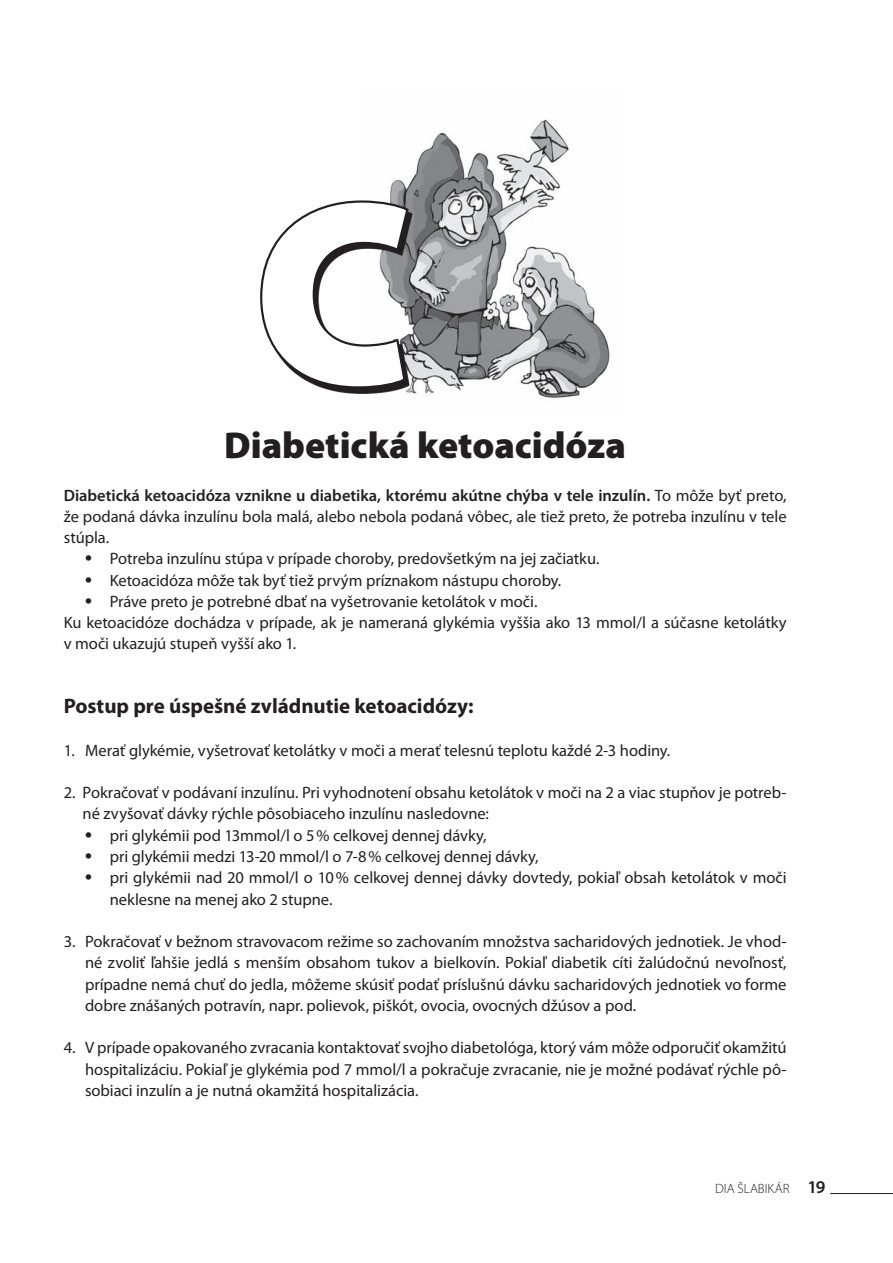
<style>
.page{position:relative;width:893px;height:1263px;background:#fff}
.page>*{position:absolute;margin:0;border:0;box-sizing:border-box;transform-origin:0 0}
.NADPIS1{font:900 264.6px "Myriad Pro";color:#fff}
.NADPIS1-2{font:900 37.5px "Myriad Pro";color:#231f20}
.PODNADPIS{font:700 21px "Myriad Pro";color:#231f20}
.t1{font:16.5px/21.3px "Myriad Pro";letter-spacing:-.005em;color:#231f20;text-align:justify}
.t2{font:300 13.5px "Myriad Pro";color:#231f20}
.s1{font-weight:600}
.s2{font-family:"Neo Sans Pro";font-weight:500}
.s3{font-weight:600;font-size:18px}
</style>
<div class="page">
<hr style="left:830px;top:1193px;width:63px;height:1px;background:#231f20">
<img style="left:390px;top:119px;width:179px;height:86px">
<svg style="left:333px;top:205px;width:277px;height:193px"></svg>
<svg style="left:260px;top:198px;width:151px;height:193px"></svg>
<p class="NADPIS1" style="left:253px;top:144px;width:161px">C</p>
<p class="NADPIS1-2" style="left:224px;top:424px;width:403px">Diabetická ketoacidóza</p>
<p class="t1" style="left:64px;top:484px;width:724px"><span class="s1">Diabetická ketoacidóza vznikne u diabetika, ktorému akútne chýba v tele inzulín.</span> To môže byť preto, že podaná dávka inzulínu bola malá, alebo nebola podaná vôbec, ale tiež preto, že potreba inzulínu v tele stúpla.</p>
<p class="t1" style="left:85px;top:548px;width:516px"><span class="s2">•</span> Potreba inzulínu stúpa v prípade choroby, predovšetkým na jej začiatku.</p>
<p class="t1" style="left:85px;top:569px;width:478px"><span class="s2">•</span> Ketoacidóza môže tak byť tiež prvým príznakom nástupu choroby.</p>
<p class="t1" style="left:85px;top:590px;width:454px"><span class="s2">•</span> Práve preto je potrebné dbať na vyšetrovanie ketolátok v moči.</p>
<p class="t1" style="left:64px;top:612px;width:724px">Ku ketoacidóze dochádza v prípade, ak je nameraná glykémia vyššia ako 13 mmol/l a súčasne ketolátky v moči ukazujú stupeň vyšší ako 1.</p>
<p class="PODNADPIS" style="left:64px;top:692px;width:411px">Postup pre úspešné zvládnutie ketoacidózy:</p>
<p class="t1" style="left:64px;top:739px;width:608px">1. Merať glykémie, vyšetrovať ketolátky v moči a merať telesnú teplotu každé 2-3 hodiny.</p>
<p class="t1" style="left:83px;top:782px;width:706px;text-indent:-19px">2. Pokračovať v podávaní inzulínu. Pri vyhodnotení obsahu ketolátok v moči na 2 a viac stupňov je potreb&shy;né zvyšovať dávky rýchle pôsobiaceho inzulínu nasledovne:</p>
<p class="t1" style="left:85px;top:824px;width:403px"><span class="s2">•</span> pri glykémii pod 13mmol/l o 5% celkovej dennej dávky,</p>
<p class="t1" style="left:85px;top:845px;width:455px"><span class="s2">•</span> pri glykémii medzi 13-20 mmol/l o 7-8% celkovej dennej dávky,</p>
<p class="t1" style="left:110px;top:867px;width:678px;text-indent:-25px"><span class="s2">•</span> pri glykémii nad 20 mmol/l o 10% celkovej dennej dávky dovtedy, pokiaľ obsah ketolátok v moči neklesne na menej ako 2 stupne.</p>
<p class="t1" style="left:85px;top:930px;width:703px;text-indent:-21px">3. Pokračovať v bežnom stravovacom režime so zachovaním množstva sacharidových jednotiek. Je vhod&shy;né zvoliť ľahšie jedlá s menším obsahom tukov a bielkovín. Pokiaľ diabetik cíti žalúdočnú nevoľnosť, prípadne nemá chuť do jedla, môžeme skúsiť podať príslušnú dávku sacharidových jednotiek vo forme dobre znášaných potravín, napr. polievok, piškót, ovocia, ovocných džúsov a pod.</p>
<p class="t1" style="left:85px;top:1037px;width:703px;text-indent:-21px">4. V prípade opakovaného zvracania kontaktovať svojho diabetológa, ktorý vám môže odporučiť okamžitú hospitalizáciu. Pokiaľ je glykémia pod 7 mmol/l a pokračuje zvracanie, nie je možné podávať rýchle pô&shy;sobiaci inzulín a je nutná okamžitá hospitalizácia.</p>
<p class="t2" style="left:715px;top:1181px;width:112px">DIA ŠLABIKÁR <span class="s3">19</span></p>
</div>
